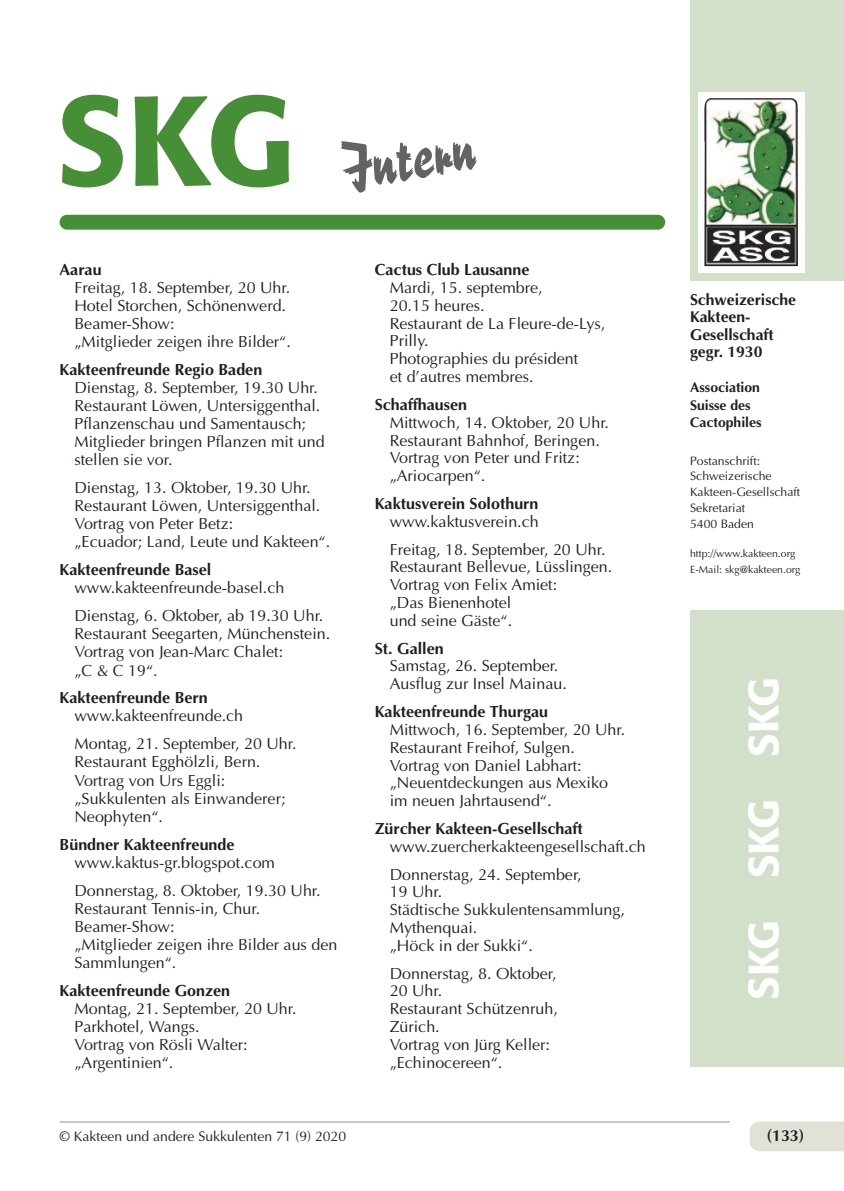
<style>
.page{position:relative;width:844px;height:1191px;background:#fff}
.page>*{position:absolute;margin:0;border:0;box-sizing:border-box;transform-origin:0 0}
.t1{font:500 126px "Formata";color:#478f36}
.t2{font:63px "Reporter Two";color:#636366}
.t3{font:500 42px "Formata";color:#fff}
.t4{font:16.1px/17.8px "Optima";color:#231f20}
.t5{font:700 16.1px "Optima";color:#231f20}
.t6{font:700 15.75px/17.5px "Optima";color:#231f20}
.t7{font:14px "Optima";color:#231f20}
.t8{font:700 14px/17.5px "Optima";color:#231f20}
.t9{font:12.25px/15.8px "Optima";color:#231f20}
.t10{font:10.5px/15.8px "Optima";color:#231f20}
</style>
<div class="page">
<div style="left:749px;top:1121px;width:94px;height:30px;background:#e1e1d7"></div>
<hr style="left:60px;top:1121px;width:669px;height:1px;background:#96937a">
<div style="left:60px;top:215px;width:605px;height:15px;background:#478f36;border-radius:7px"></div>
<div style="left:690px;top:0;width:153px;height:280px;background:#d2e0ca"></div>
<div style="left:697px;top:92px;width:107px;height:181px;background:#fff"></div>
<img style="left:704px;top:98px;width:94px;height:168px">
<div style="left:690px;top:610px;width:153px;height:457px;background:#d2e0ca"></div>
<h1 class="t1" style="left:56px;top:87px;width:240px">SKG</h1>
<h2 class="t2" style="left:336px;top:143px;width:138px;rotate:-10deg">Intern</h2>
<p class="t5" style="left:60px;top:260px;width:44px">Aarau</p>
<p class="t4" style="left:74px;top:279px;width:218px">Freitag, 18. September, 20 Uhr.<br>Hotel Storchen, Schönenwerd.<br>Beamer-Show:<br>„Mitglieder zeigen ihre Bilder“.</p>
<p class="t5" style="left:60px;top:360px;width:204px">Kakteenfreunde Regio Baden</p>
<p class="t4" style="left:74px;top:379px;width:252px">Dienstag, 8. September, 19.30 Uhr.<br>Restaurant Löwen, Untersiggenthal.<br>Pflanzenschau und Samentausch;<br>Mitglieder bringen Pflanzen mit und stellen sie vor.</p>
<p class="t4" style="left:74px;top:479px;width:257px">Dienstag, 13. Oktober, 19.30 Uhr.<br>Restaurant Löwen, Untersiggenthal.<br>Vortrag von Peter Betz:<br>„Ecuador; Land, Leute und Kakteen“.</p>
<p class="t5" style="left:60px;top:560px;width:153px">Kakteenfreunde Basel</p>
<p class="t4" style="left:74px;top:574px;width:250px;line-height:28px">www.kakteenfreunde-basel.ch<br>Dienstag, 6. Oktober, ab 19.30 Uhr.</p>
<p class="t4" style="left:74px;top:625px;width:257px">Restaurant Seegarten, Münchenstein.<br>Vortrag von Jean-Marc Chalet:<br>„C &amp; C 19“.</p>
<p class="t5" style="left:60px;top:688px;width:150px">Kakteenfreunde Bern</p>
<p class="t4" style="left:74px;top:702px;width:223px;line-height:28px">www.kakteenfreunde.ch<br>Montag, 21. September, 20 Uhr.</p>
<p class="t4" style="left:74px;top:753px;width:212px">Restaurant Egghölzli, Bern.<br>Vortrag von Urs Eggli: „Sukkulenten als Einwanderer;<br>Neophyten“.</p>
<p class="t5" style="left:60px;top:834px;width:176px">Bündner Kakteenfreunde</p>
<p class="t4" style="left:74px;top:848px;width:247px;line-height:28px">www.kaktus-gr.blogspot.com<br>Donnerstag, 8. Oktober, 19.30 Uhr.</p>
<p class="t4" style="left:74px;top:899px;width:264px">Restaurant Tennis-in, Chur.<br>Beamer-Show:<br>„Mitglieder zeigen ihre Bilder aus den<br>Sammlungen“.</p>
<p class="t5" style="left:60px;top:980px;width:172px">Kakteenfreunde Gonzen</p>
<p class="t4" style="left:74px;top:999px;width:223px">Montag, 21. September, 20 Uhr.<br>Parkhotel, Wangs.<br>Vortrag von Rösli Walter: „Argentinien“.</p>
<p class="t5" style="left:375px;top:260px;width:156px">Cactus Club Lausanne</p>
<p class="t4" style="left:389px;top:278px;width:217px">Mardi, 15. septembre,<br>20.15 heures.<br>Restaurant de La Fleure-de-Lys,<br>Prilly.<br>Photographies du président<br>et d’autres membres.</p>
<p class="t5" style="left:375px;top:395px;width:94px">Schaffhausen</p>
<p class="t4" style="left:389px;top:413px;width:221px">Mittwoch, 14. Oktober, 20 Uhr.<br>Restaurant Bahnhof, Beringen.<br>Vortrag von Peter und Fritz: „Ariocarpen“.</p>
<p class="t5" style="left:375px;top:494px;width:165px">Kaktusverein Solothurn</p>
<p class="t4" style="left:389px;top:507px;width:217px;line-height:27.8px">www.kaktusverein.ch<br>Freitag, 18. September, 20 Uhr.</p>
<p class="t4" style="left:389px;top:558px;width:224px">Restaurant Bellevue, Lüsslingen.<br>Vortrag von Felix Amiet:<br>„Das Bienenhotel<br>und seine Gäste“.</p>
<p class="t5" style="left:375px;top:638px;width:70px">St. Gallen</p>
<p class="t4" style="left:389px;top:657px;width:178px">Samstag, 26. September.<br>Ausflug zur Insel Mainau.</p>
<p class="t5" style="left:375px;top:702px;width:175px">Kakteenfreunde Thurgau</p>
<p class="t4" style="left:389px;top:720px;width:237px">Mittwoch, 16. September, 20 Uhr.<br>Restaurant Freihof, Sulgen.<br>Vortrag von Daniel Labhart: „Neuentdeckungen aus Mexiko im neuen Jahrtausend“.</p>
<p class="t5" style="left:375px;top:819px;width:209px">Zürcher Kakteen-Gesellschaft</p>
<p class="t4" style="left:389px;top:832px;width:257px;line-height:27.8px">www.zuercherkakteengesellschaft.ch<br>Donnerstag, 24. September,</p>
<p class="t4" style="left:389px;top:883px;width:237px">19 Uhr.<br>Städtische Sukkulentensammlung,<br>Mythenquai.<br>„Höck in der Sukki“.</p>
<p class="t4" style="left:389px;top:964px;width:169px">Donnerstag, 8. Oktober,<br>20 Uhr.<br>Restaurant Schützenruh,<br>Zürich.<br>Vortrag von Jürg Keller: „Echinocereen“.</p>
<p class="t6" style="left:690px;top:290px;width:107px">Schweizerische<br>Kakteen-<br>Gesellschaft gegr. 1930</p>
<p class="t8" style="left:690px;top:378px;width:73px">Association<br>Suisse des<br>Cactophiles</p>
<p class="t9" style="left:690px;top:452px;width:112px">Postanschrift:<br>Schweizerische<br>Kakteen-Gesellschaft<br>Sekretariat<br>5400 Baden</p>
<p class="t10" style="left:690px;top:546px;width:112px">http://www.kakteen.org<br>E-Mail: skg@kakteen.org</p>
<h3 class="t3" style="left:745px;top:1000px;width:324px;rotate:-90deg">SKG SKG SKG</h3>
<p class="t7" style="left:60px;top:1128px;width:288px">© Kakteen und andere Sukkulenten 71 (9) 2020</p>
<p class="t5" style="left:766px;top:1126px;width:39px">(133)</p>
</div>
